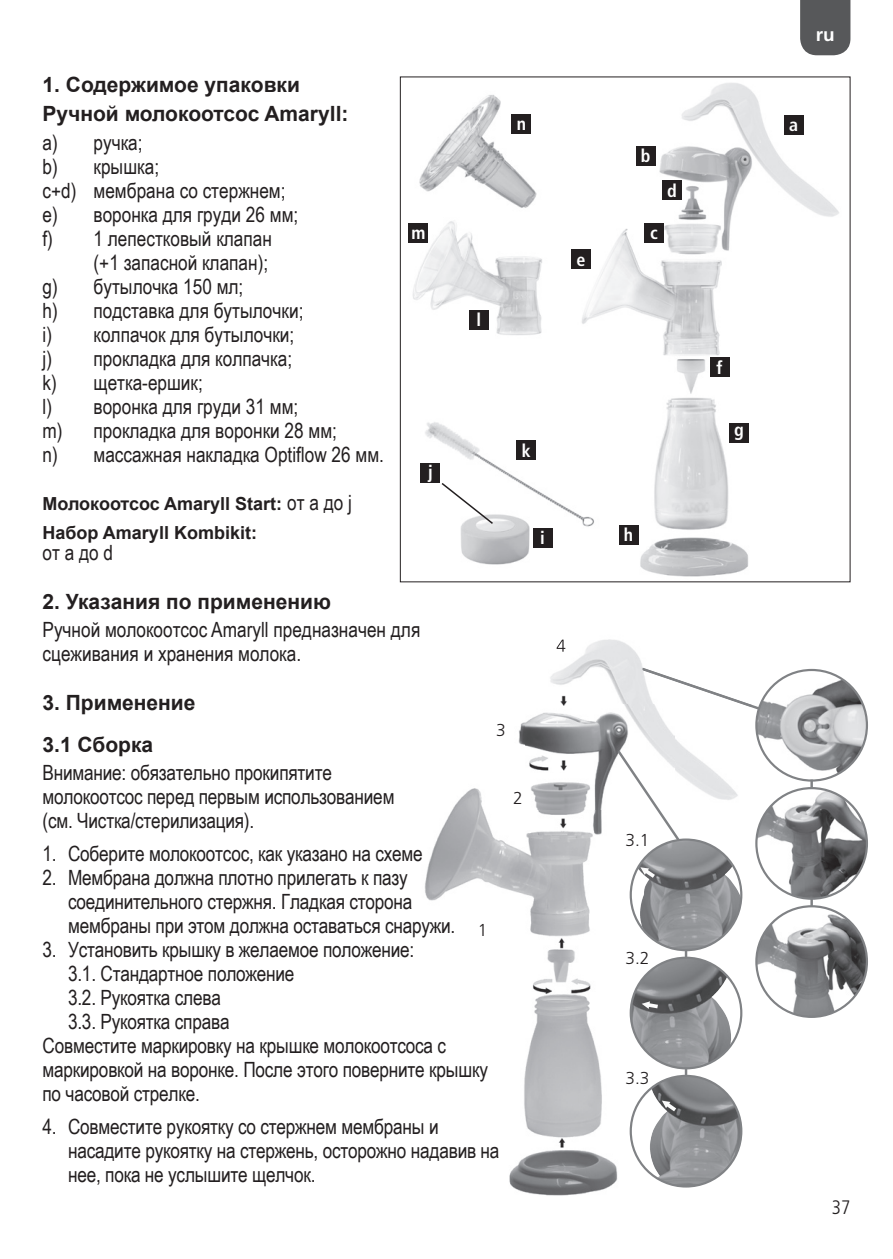
<style>
.page{position:relative;width:893px;height:1259px;background:#fff}
.page>*{position:absolute;margin:0;border:0;box-sizing:border-box;transform-origin:0 0}
.t1{font:21px/24px "Arial Narrow";letter-spacing:-.01em;color:#231f20}
.t2{font:700 21px/29.4px "Arial";color:#231f20}
.t3{font:300 condensed 19.5px "Frutiger LT";color:#231f20}
.t4{font:700 18.9px "Frutiger LT";color:#fff}
.t5{font:700 18px/29.4px "Arial";color:#231f20}
.t6{font:700 condensed 18px "Frutiger LT";color:#fff}
.t7{font:300 17.4px "Frutiger LT";color:#231f20}
.s1{font-family:"Arial Narrow";font-weight:400;font-size:21px}
</style>
<div class="page">
<div style="left:800px;top:0;width:50px;height:55px;background:#57585a"></div>
<img style="left:408px;top:83px;width:431px;height:494px">
<div style="left:784px;top:115px;width:19px;height:20px;background:#231f20"></div>
<div style="left:636px;top:146px;width:19px;height:19px;background:#231f20"></div>
<div style="left:644px;top:223px;width:20px;height:20px;background:#231f20"></div>
<div style="left:662px;top:181px;width:20px;height:19px;background:#231f20"></div>
<div style="left:571px;top:250px;width:20px;height:19px;background:#231f20"></div>
<div style="left:710px;top:358px;width:19px;height:19px;background:#231f20"></div>
<div style="left:729px;top:423px;width:20px;height:20px;background:#231f20"></div>
<div style="left:619px;top:525px;width:19px;height:20px;background:#231f20"></div>
<div style="left:533px;top:528px;width:19px;height:20px;background:#231f20"></div>
<div style="left:421px;top:463px;width:19px;height:20px;background:#231f20"></div>
<div style="left:517px;top:441px;width:19px;height:19px;background:#231f20"></div>
<div style="left:512px;top:114px;width:19px;height:20px;background:#231f20"></div>
<div style="left:409px;top:223px;width:19px;height:19px;background:#231f20"></div>
<div style="left:469px;top:310px;width:20px;height:19px;background:#231f20"></div>
<svg style="left:440px;top:481px;width:55px;height:44px"></svg>
<hr style="left:685px;top:949px;width:2px;height:127px;background:#808285">
<hr style="left:810px;top:779px;width:3px;height:128px;background:#808285">
<img style="left:424px;top:722px;width:250px;height:474px">
<img style="left:550px;top:639px;width:202px;height:161px">
<img style="left:642px;top:667px;width:110px;height:40px">
<img style="left:526px;top:704px;width:148px;height:105px">
<svg style="left:557px;top:639px;width:8px;height:12px"></svg>
<svg style="left:649px;top:1089px;width:1px;height:18px"></svg>
<img style="left:756px;top:670px;width:111px;height:105px">
<div style="left:755px;top:669px;width:113px;height:112px;border:2px solid #808285;border-radius:50%"></div>
<img style="left:756px;top:788px;width:111px;height:110px;border-radius:55px">
<div style="left:755px;top:787px;width:113px;height:113px;border:2px solid #808285;border-radius:50%"></div>
<img style="left:756px;top:909px;width:111px;height:108px">
<div style="left:755px;top:905px;width:113px;height:113px;border:2px solid #808285;border-radius:50%"></div>
<img style="left:631px;top:957px;width:100px;height:111px">
<div style="left:630px;top:956px;width:112px;height:113px;border:2px solid #808285;border-radius:50%"></div>
<img style="left:638px;top:841px;width:103px;height:109px">
<div style="left:630px;top:838px;width:112px;height:113px;border:2px solid #808285;border-radius:50%"></div>
<img style="left:650px;top:1076px;width:91px;height:110px">
<div style="left:630px;top:1074px;width:112px;height:113px;border:2px solid #808285;border-radius:50%"></div>
<svg style="left:615px;top:748px;width:67px;height:96px"></svg>
<img style="left:552px;top:756px;width:21px;height:16px">
<img style="left:552px;top:691px;width:21px;height:16px">
<img style="left:640px;top:867px;width:15px;height:11px">
<img style="left:642px;top:1001px;width:16px;height:8px">
<img style="left:662px;top:1100px;width:14px;height:11px">
<p class="t2" style="left:43px;top:70px;width:307px">1. Содержимое упаковки<br>Ручной молокоотсос Amaryll:</p>
<p class="t1" style="left:43px;top:129px;width:257px">a) ручка;<br>b) крышка;<br>c+d) мембрана со стержнем; e) воронка для груди 26 мм; f) 1 лепестковый клапан</p>
<p class="t1" style="left:43px;top:249px;width:343px;text-indent:51px">(+1 запасной клапан);<br>g) бутылочка 150 мл;<br>h) подставка для бутылочки;<br>i) колпачок для бутылочки;<br>j) прокладка для колпачка;<br>k) щетка-ершик;<br>l) воронка для груди 31 мм;<br>m) прокладка для воронки 28 мм;<br>n) массажная накладка Optiflow 26 мм.</p>
<p class="t5" style="left:43px;top:489px;width:311px">Молокоотсос Amaryll Start: <span class="s1">от a до j<br></span>Набор Amaryll Kombikit:</p>
<p class="t1" style="left:43px;top:540px;width:72px">от a до d</p>
<p class="t2" style="left:43px;top:587px;width:290px">2. Указания по применению</p>
<p class="t1" style="left:43px;top:617px;width:379px">Ручной молокоотсос Amaryll предназначен для сцеживания и хранения молока.</p>
<p class="t2" style="left:43px;top:681px;width:155px;line-height:42.3px">3. Применение<br>3.1 Сборка</p>
<p class="t1" style="left:43px;top:760px;width:353px">Внимание: обязательно прокипятите молокоотсос перед первым использованием (см. Чистка/стерилизация).</p>
<p class="t1" style="left:43px;top:840px;width:382px">1. Соберите молокоотсос, как указано на схеме</p>
<p class="t1" style="left:68px;top:864px;width:389px;text-indent:-26px">2. Мембрана должна плотно прилегать к пазу соединительного стержня. Гладкая сторона мембраны при этом должна оставаться снаружи.</p>
<p class="t1" style="left:43px;top:936px;width:373px">3. Установить крышку в желаемое положение:</p>
<p class="t1" style="left:68px;top:960px;width:228px">3.1. Стандартное положение</p>
<p class="t1" style="left:68px;top:984px;width:154px">3.2. Рукоятка слева</p>
<p class="t1" style="left:68px;top:1008px;width:163px">3.3. Рукоятка справа</p>
<p class="t1" style="left:43px;top:1032px;width:405px">Совместите маркировку на крышке молокоотсоса с</p>
<p class="t1" style="left:43px;top:1056px;width:447px">маркировкой на воронке. После этого поверните крышку</p>
<p class="t1" style="left:43px;top:1080px;width:159px">по часовой стрелке.</p>
<p class="t1" style="left:68px;top:1113px;width:433px;text-indent:-26px">4. Совместите рукоятку со стержнем мембраны и насадите рукоятку на стержень, осторожно надавив на нее, пока не услышите щелчок.</p>
<p class="t6" style="left:411px;top:222px;width:16px">m</p>
<p class="t6" style="left:476px;top:309px;width:6px">l</p>
<p class="t6" style="left:428px;top:461px;width:6px">j</p>
<p class="t7" style="left:496px;top:720px;width:11px">3</p>
<p class="t7" style="left:478px;top:919px;width:11px">1</p>
<p class="t6" style="left:517px;top:113px;width:11px">n</p>
<p class="t6" style="left:522px;top:440px;width:10px">k</p>
<p class="t7" style="left:513px;top:788px;width:11px">2</p>
<p class="t6" style="left:576px;top:249px;width:10px">e</p>
<p class="t6" style="left:641px;top:145px;width:11px">b</p>
<p class="t6" style="left:667px;top:180px;width:11px">d</p>
<p class="t6" style="left:650px;top:222px;width:9px">c</p>
<p class="t6" style="left:540px;top:527px;width:6px">i</p>
<p class="t6" style="left:624px;top:524px;width:11px">h</p>
<p class="t7" style="left:625px;top:830px;width:26px">3.1</p>
<p class="t7" style="left:625px;top:948px;width:26px">3.2</p>
<p class="t7" style="left:625px;top:1068px;width:26px">3.3</p>
<p class="t6" style="left:716px;top:357px;width:7px">f</p>
<p class="t6" style="left:734px;top:419px;width:11px">g</p>
<p class="t4" style="left:816px;top:24px;width:20px">ru</p>
<p class="t6" style="left:789px;top:114px;width:10px">a</p>
<p class="t3" style="left:832px;top:1196px;width:20px">37</p>
</div>
